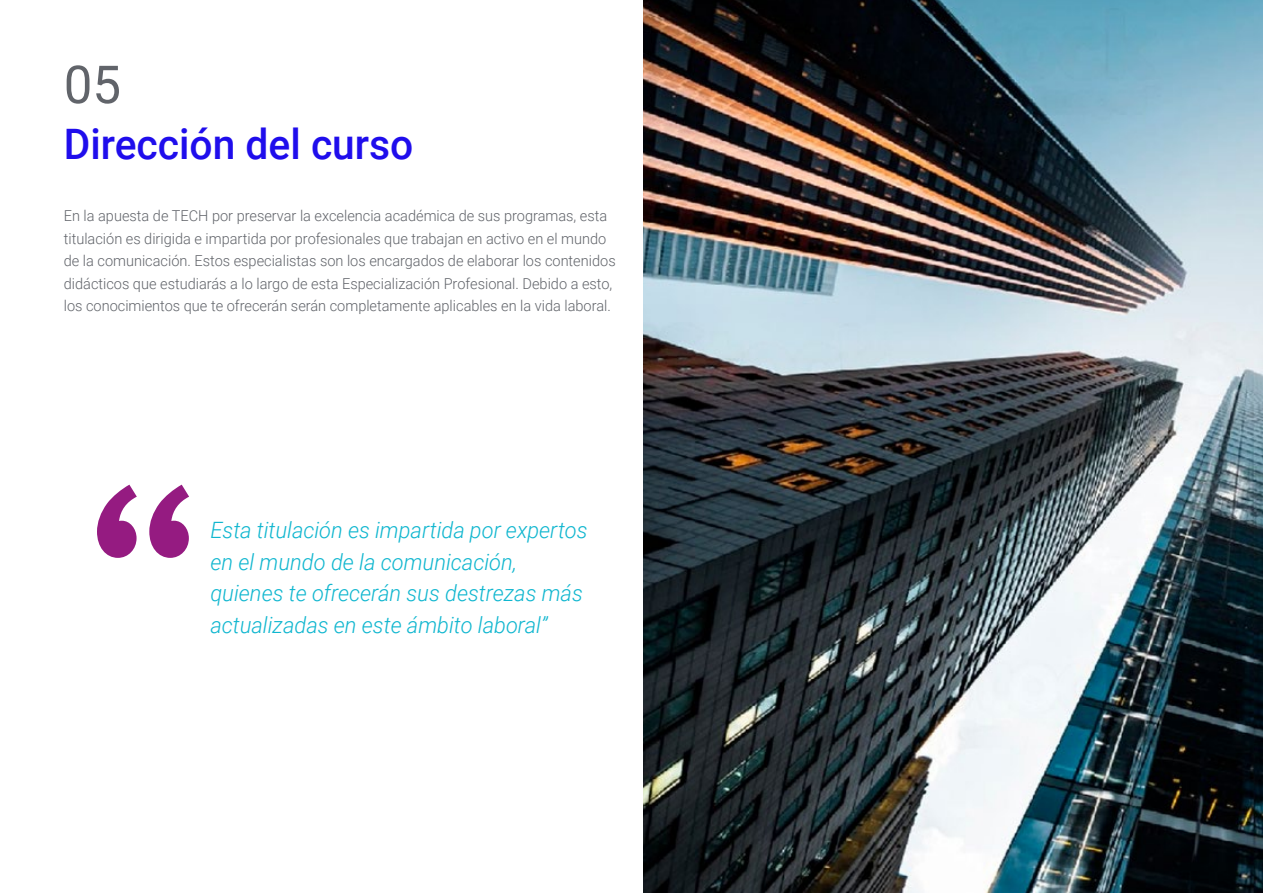
<style>
.page{position:relative;width:1263px;height:893px;background:#fff}
.page>*{position:absolute;margin:0;border:0;box-sizing:border-box;transform-origin:0 0}
.t1{font:52.5px "Roboto";color:#61646a}
.t2{font:500 42px "Roboto";color:#1f0dec}
.t3{font:italic 300 22.5px/31.5px "Roboto";color:#0fb6cf}
.t4{font:300 15px/22.5px "Roboto";color:#61646a}
</style>
<div class="page">
<svg style="left:97px;top:485px;width:92px;height:73px"></svg>
<img style="left:643px;top:0;width:620px;height:893px">
<h1 class="t1" style="left:64px;top:48px;width:59px">05</h1>
<h2 class="t2" style="left:64px;top:115px;width:351px">Dirección del curso</h2>
<p class="t4" style="left:64px;top:204px;width:553px">En la apuesta de TECH por preservar la excelencia académica de sus programas, esta titulación es dirigida e impartida por profesionales que trabajan en activo en el mundo de la comunicación. Estos especialistas son los encargados de elaborar los contenidos didácticos que estudiarás a lo largo de esta Especialización Profesional. Debido a esto, los conocimientos que te ofrecerán serán completamente aplicables en la vida laboral.</p>
<h3 class="t3" style="left:210px;top:514px;width:379px">Esta titulación es impartida por expertos en el mundo de la comunicación, quienes te ofrecerán sus destrezas más actualizadas en este ámbito laboral”</h3>
</div>
